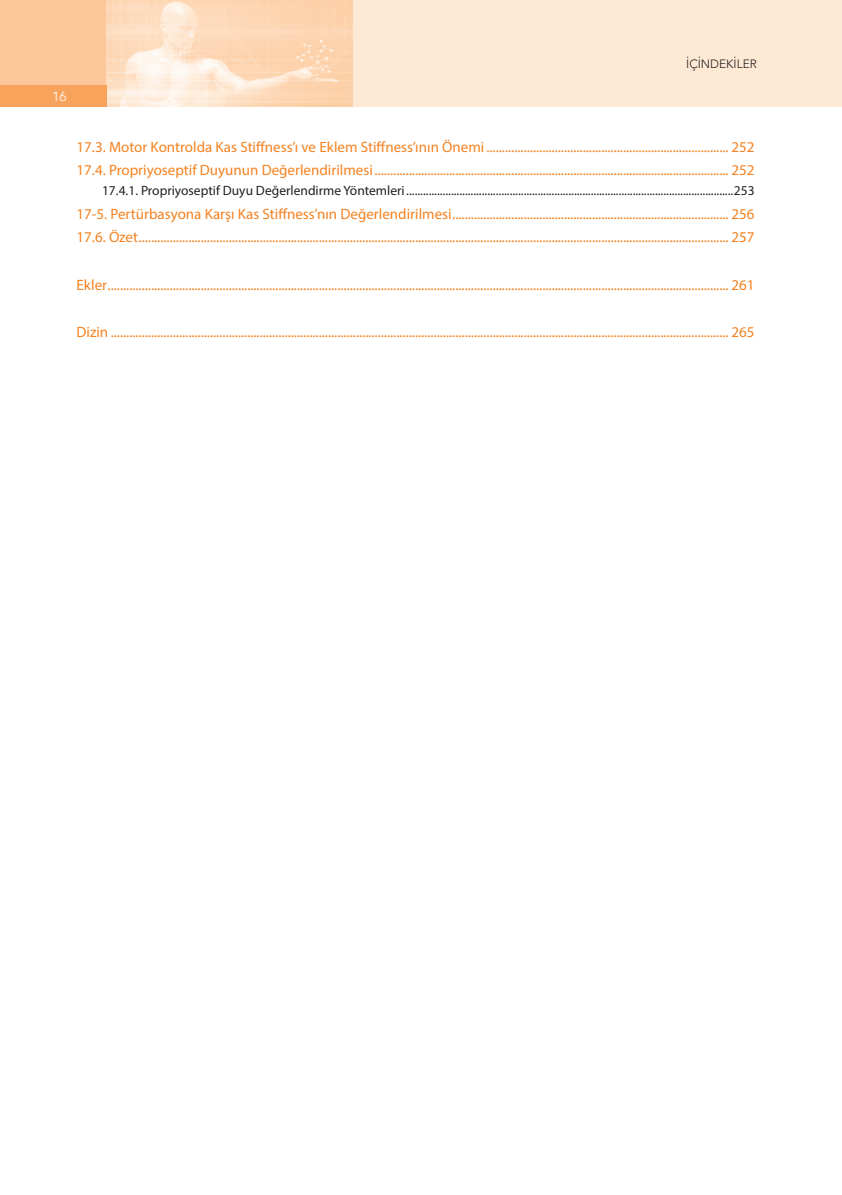
<style>
.page{position:relative;width:842px;height:1195px;background:#fff}
.page>*{position:absolute;margin:0;border:0;box-sizing:border-box;transform-origin:0 0}
.BASLIK{font:15px "Myriad Pro";color:#f58220}
.ALT_BASLIK{font:13.5px "Myriad Pro";color:#231f20}
.t1{font:300 13.5px "Avenir";color:#fff}
.t2{font:300 12px "Avenir";color:#231f20}
</style>
<div class="page">
<div style="left:323px;top:0;width:519px;height:106px;background:#fee9d5"></div>
<div style="left:0;top:0;width:106px;height:106px;background:#fcc89b"></div>
<img style="left:106px;top:0;width:247px;height:106px">
<div style="left:0;top:85px;width:106px;height:21px;background:#f8a35c"></div>
<p class="t1" style="left:53px;top:88px;width:16px">16</p>
<p class="t2" style="left:686px;top:57px;width:72px">İÇİNDEKİLER</p>
<p class="BASLIK" style="left:77px;top:137px;width:680px">17.3. Motor Kontrolda Kas Stiffness’ı ve Eklem Stiffness’ının Önemi .............................................................................. 252</p>
<p class="BASLIK" style="left:77px;top:161px;width:680px">17.4. Propriyoseptif Duyunun Değerlendirilmesi.................................................................................................................. 252</p>
<p class="ALT_BASLIK" style="left:102px;top:182px;width:654px">17.4.1. Propriyoseptif Duyu Değerlendirme Yöntemleri.....................................................................................................................253</p>
<p class="BASLIK" style="left:77px;top:204px;width:680px">17-5. Pertürbasyona Karşı Kas Stiffness’nın Değerlendirilmesi......................................................................................... 256</p>
<p class="BASLIK" style="left:77px;top:228px;width:680px">17.6. Özet.............................................................................................................................................................................................. 257</p>
<p class="BASLIK" style="left:77px;top:276px;width:680px">Ekler........................................................................................................................................................................................................ 261</p>
<p class="BASLIK" style="left:77px;top:323px;width:680px">Dizin ....................................................................................................................................................................................................... 265</p>
</div>
